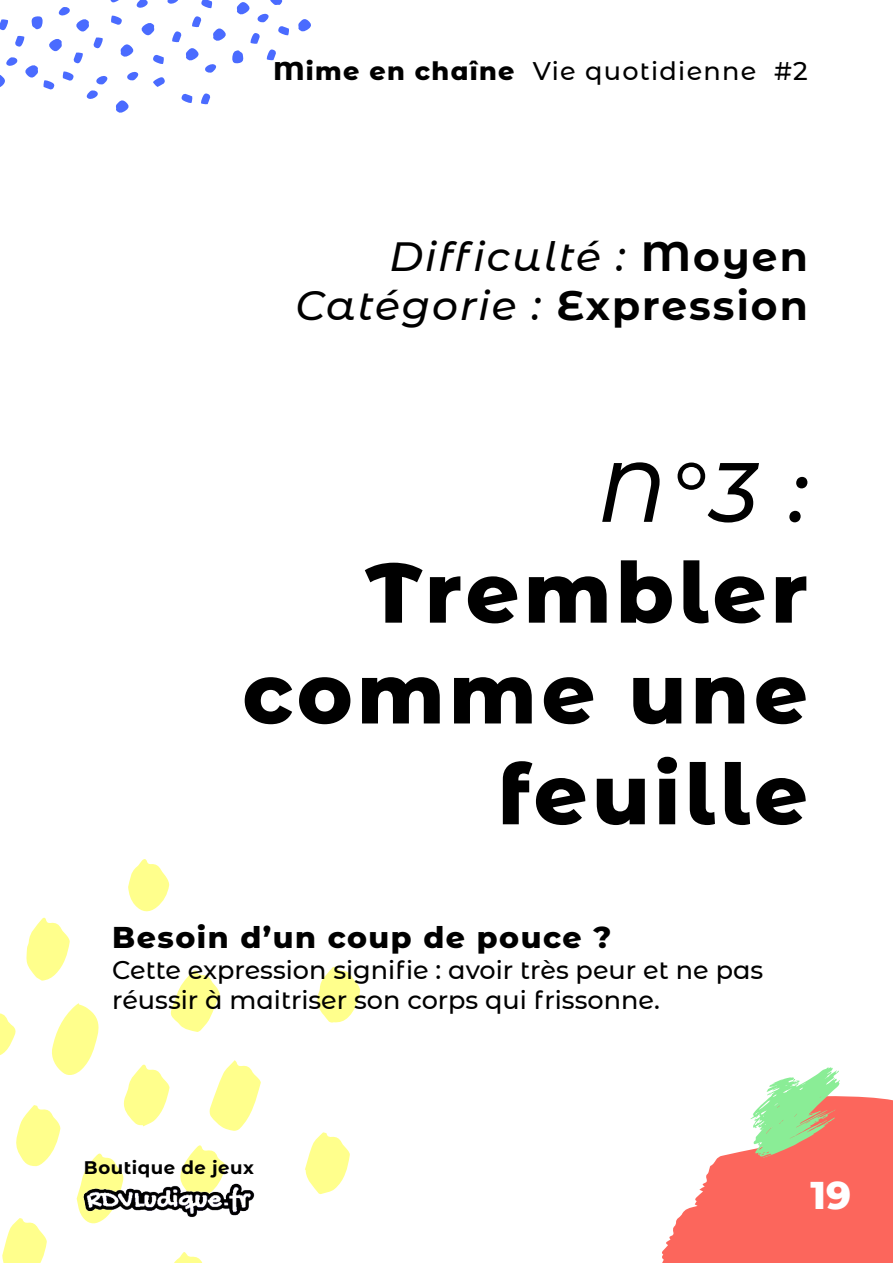
<style>
.page{position:relative;width:893px;height:1263px;background:#fff}
.page>*{position:absolute;margin:0;border:0;box-sizing:border-box;transform-origin:0 0}
.t1{font:800 84px/100.8px "Montserrat Alternates";letter-spacing:.05em;color:#000;text-align:right}
.t2{font:italic 500 84px "Montserrat Alternates";color:#000}
.t3{font:italic 500 40.8px/48.9px "Montserrat Alternates";letter-spacing:.05em;color:#000;text-align:right}
.t4{font:800 38.55px "Montserrat Alternates";color:#fff}
.t5{font:800 30px "Montserrat Alternates";letter-spacing:.05em;color:#000}
.t6{font:500 25.5px/30.6px "Montserrat Alternates";color:#000}
.t7{font:500 25.5px "Montserrat Alternates";letter-spacing:.05em;color:#000}
.t8{font:700 18.15px "Montserrat Alternates";letter-spacing:.03em;color:#000}
.s1{font-weight:800}
.s2{font-weight:700;font-style:normal}
</style>
<div class="page">
<svg style="left:662px;top:1067px;width:231px;height:196px"></svg>
<svg style="left:209px;top:1060px;width:52px;height:71px"></svg>
<svg style="left:52px;top:1003px;width:47px;height:72px"></svg>
<svg style="left:83px;top:1153px;width:40px;height:71px"></svg>
<svg style="left:170px;top:970px;width:50px;height:62px"></svg>
<svg style="left:2px;top:1218px;width:45px;height:45px"></svg>
<svg style="left:26px;top:917px;width:44px;height:64px"></svg>
<svg style="left:305px;top:1132px;width:45px;height:62px"></svg>
<svg style="left:123px;top:1064px;width:47px;height:62px"></svg>
<svg style="left:16px;top:1105px;width:45px;height:61px"></svg>
<svg style="left:317px;top:967px;width:43px;height:56px"></svg>
<svg style="left:174px;top:1252px;width:29px;height:11px"></svg>
<svg style="left:180px;top:1145px;width:46px;height:30px"></svg>
<svg style="left:128px;top:859px;width:41px;height:53px"></svg>
<svg style="left:0;top:1013px;width:16px;height:42px"></svg>
<svg style="left:298px;top:19px;width:13px;height:13px"></svg>
<svg style="left:0;top:0;width:289px;height:113px"></svg>
<img style="left:28px;top:1175px;width:283px;height:46px">
<p class="t7" style="left:274px;top:53px;width:536px"><span class="s1">Mime en chaîne</span> Vie quotidienne #2</p>
<h2 class="t3" style="left:295px;top:231px;width:514px">Difficulté : <span class="s2">Moyen<br></span>Catégorie : <span class="s2">Expression</span></h2>
<h1 class="t2" style="left:598px;top:433px;width:212px">N°3 :</h1>
<h1 class="t1" style="left:242px;top:538px;width:567px">Trembler comme une feuille</h1>
<p class="t5" style="left:112px;top:915px;width:501px">Besoin d’un coup de pouce ?</p>
<p class="t6" style="left:112px;top:953px;width:652px">Cette expression signifie : avoir très peur et ne pas réussir à maitriser son corps qui frissonne.</p>
<p class="t8" style="left:84px;top:1154px;width:171px">Boutique de jeux</p>
<h3 class="t4" style="left:810px;top:1167px;width:42px">19</h3>
</div>
